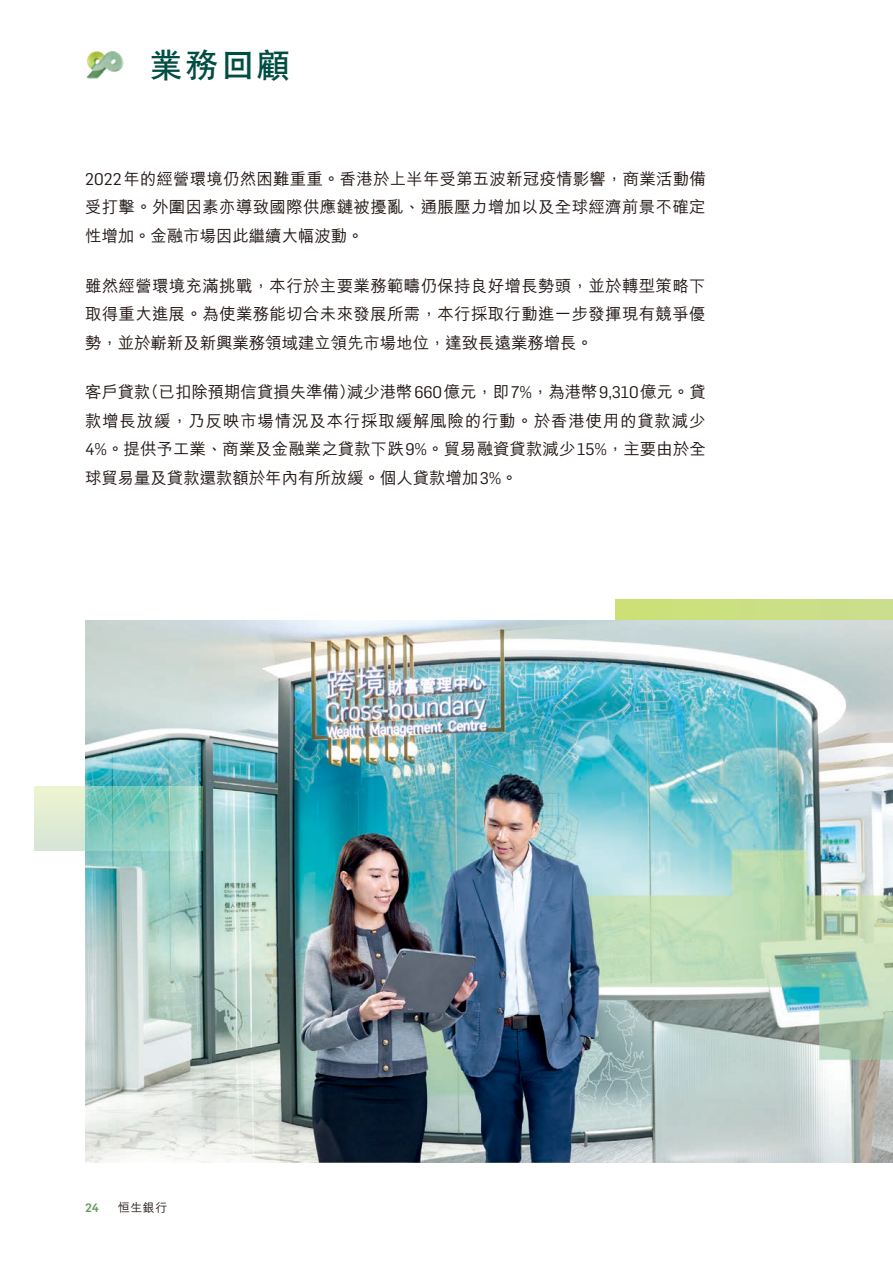
<style>
.page{position:relative;width:893px;height:1263px;background:#fff}
.page>*{position:absolute;margin:0;border:0;box-sizing:border-box;transform-origin:0 0}
.t1{font:700 34.5px "C Hei 2 HK";color:#004d42}
.t2{font:500 16.5px/28.5px "M Hei HK";color:#231916;text-align:justify}
.t3{font:500 12px "M Hei HK";color:#231916}
.t4{font:500 12px "Flama";color:#679b5e}
.s1{font-family:"Flama";font-weight:400}
</style>
<div class="page">
<svg style="left:615px;top:600px;width:278px;height:21px;background:#cbdf86"></svg>
<img style="left:85px;top:621px;width:808px;height:541px">
<svg style="left:34px;top:787px;width:169px;height:63px;background:#a3d6c4"></svg>
<img style="left:86px;top:51px;width:38px;height:28px">
<div style="left:104px;top:72px;width:19px;height:7px;background:#fff"></div>
<h1 class="t1" style="left:149px;top:48px;width:143px">業務回顧</h1>
<p class="t2" style="left:85px;top:163px;width:622px"><span class="s1">2022</span>年的經營環境仍然困難重重。香港於上半年受第五波新冠疫情影響，商業活動備受打擊。外圍因素亦導致國際供應鏈被擾亂、通脹壓力增加以及全球經濟前景不確定性增加。金融市場因此繼續大幅波動。</p>
<p class="t2" style="left:85px;top:270px;width:622px">雖然經營環境充滿挑戰，本行於主要業務範疇仍保持良好增長勢頭，並於轉型策略下取得重大進展。為使業務能切合未來發展所需，本行採取行動進一步發揮現有競爭優勢，並於嶄新及新興業務領域建立領先市場地位，達致長遠業務增長。</p>
<p class="t2" style="left:85px;top:377px;width:622px">客戶貸款（已扣除預期信貸損失準備）減少港幣<span class="s1">660</span>億元，即<span class="s1">7%</span>，為港幣<span class="s1">9,310</span>億元。貸款增長放緩，乃反映市場情況及本行採取緩解風險的行動。於香港使用的貸款減少<span class="s1">4%</span>。提供予工業、商業及金融業之貸款下跌<span class="s1">9%</span>。貿易融資貸款減少<span class="s1">15%</span>，主要由於全球貿易量及貸款還款額於年內有所放緩。個人貸款增加<span class="s1">3%</span>。</p>
<p class="t4" style="left:85px;top:1199px;width:15px">24</p>
<p class="t3" style="left:118px;top:1199px;width:51px">恒生銀行</p>
</div>
